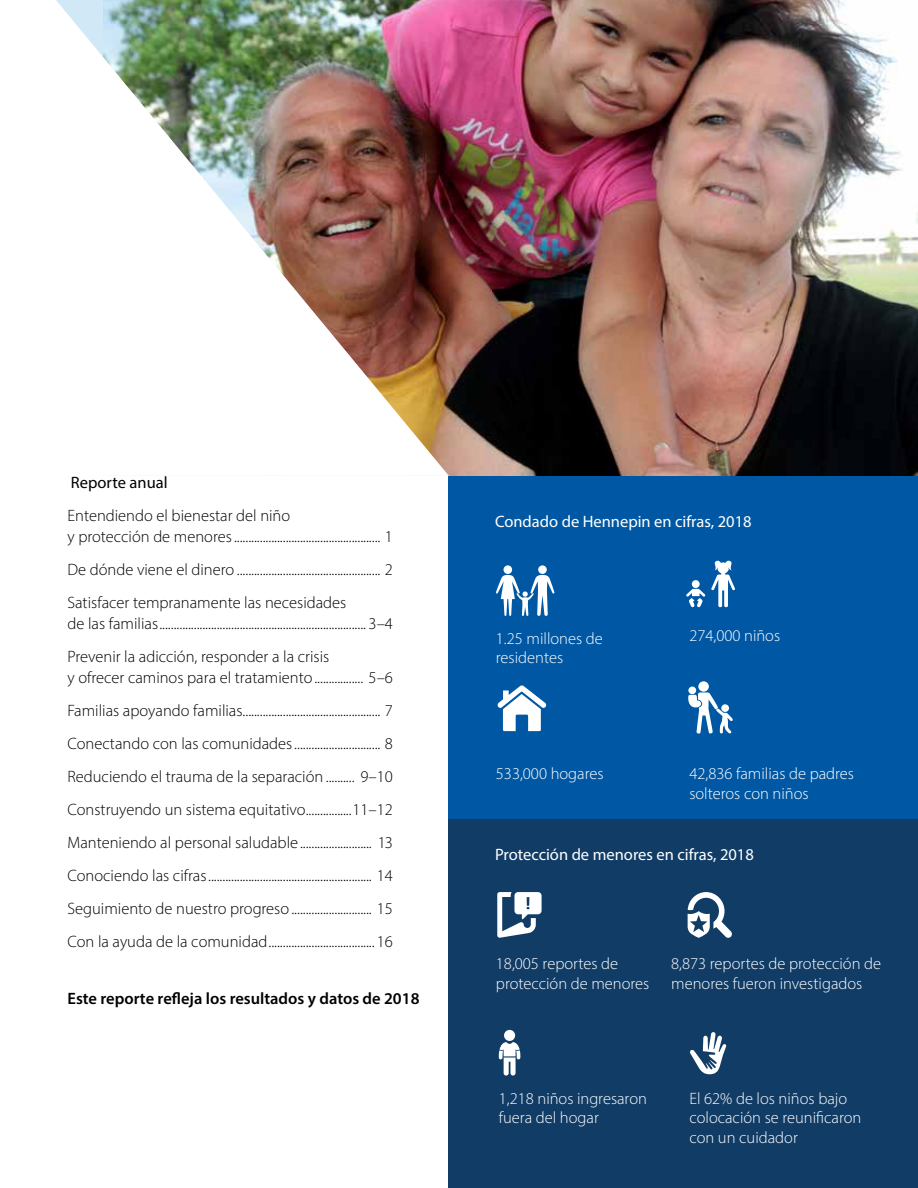
<style>
.page{position:relative;width:918px;height:1188px;background:#fff}
.page>*{position:absolute;margin:0;border:0;box-sizing:border-box;transform-origin:0 0}
.t1{font:300 16.5px/33px "Myriad Pro";color:#000}
.t2{font:300 16.5px/19.8px "Myriad Pro";color:#fff}
.t3{font:16.5px "Myriad Pro";color:#fff}
.t4{font:600 16.5px "Myriad Pro";color:#000}
.t5{font:16.5px "Myriad Pro";color:#000}
</style>
<div class="page">
<div style="left:448px;top:470px;width:470px;height:349px;background:#0058a4"></div>
<div style="left:449px;top:819px;width:469px;height:369px;background:#113c66"></div>
<img style="left:449px;top:0;width:469px;height:476px">
<img style="left:56px;top:0;width:393px;height:476px">
<div style="left:504px;top:565px;width:8px;height:9px;background:#fff;border-radius:50%"></div>
<div style="left:538px;top:565px;width:9px;height:9px;background:#fff;border-radius:50%"></div>
<svg style="left:496px;top:575px;width:59px;height:41px"></svg>
<svg style="left:497px;top:685px;width:50px;height:46px"></svg>
<svg style="left:497px;top:892px;width:45px;height:46px"></svg>
<svg style="left:499px;top:1030px;width:21px;height:46px"></svg>
<svg style="left:686px;top:561px;width:49px;height:514px"></svg>
<p class="t5" style="left:71px;top:473px;width:98px">Reporte anual</p>
<p class="t1" style="left:68px;top:505px;width:327px;line-height:21px">Entendiendo el bienestar del niño<br>y protección de menores................................................... 1</p>
<p class="t1" style="left:68px;top:553px;width:327px">De dónde viene el dinero .................................................. 2<br>Satisfacer tempranamente las necesidades</p>
<p class="t1" style="left:68px;top:607px;width:327px">de las familias........................................................................ 3–4<br>Prevenir la adicción, responder a la crisis</p>
<p class="t1" style="left:68px;top:661px;width:327px;text-align:justify">y ofrecer caminos para el tratamiento................. 5–6<br>Familias apoyando familias................................................ 7<br>Conectando con las comunidades.............................. 8<br>Reduciendo el trauma de la separación .......... 9–10<br>Construyendo un sistema equitativo................11–12<br>Manteniendo al personal saludable......................... 13<br>Conociendo las cifras......................................................... 14<br>Seguimiento de nuestro progreso ............................ 15<br>Con la ayuda de la comunidad..................................... 16</p>
<p class="t4" style="left:68px;top:988px;width:354px">Este reporte refleja los resultados y datos de 2018</p>
<p class="t3" style="left:495px;top:511px;width:258px">Condado de Hennepin en cifras, 2018</p>
<p class="t2" style="left:496px;top:628px;width:108px">1.25 millones de residentes</p>
<p class="t2" style="left:689px;top:625px;width:92px">274,000 niños</p>
<p class="t2" style="left:496px;top:763px;width:109px">533,000 hogares</p>
<p class="t2" style="left:689px;top:763px;width:166px">42,836 familias de padres solteros con niños</p>
<p class="t3" style="left:495px;top:844px;width:260px">Protección de menores en cifras, 2018</p>
<p class="t2" style="left:496px;top:954px;width:155px">18,005 reportes de protección de menores</p>
<p class="t2" style="left:671px;top:954px;width:211px">8,873 reportes de protección de menores fueron investigados</p>
<p class="t2" style="left:499px;top:1088px;width:150px">1,218 niños ingresaron fuera del hogar</p>
<p class="t2" style="left:689px;top:1088px;width:173px">El 62% de los niños bajo colocación se reunificaron con un cuidador</p>
</div>
